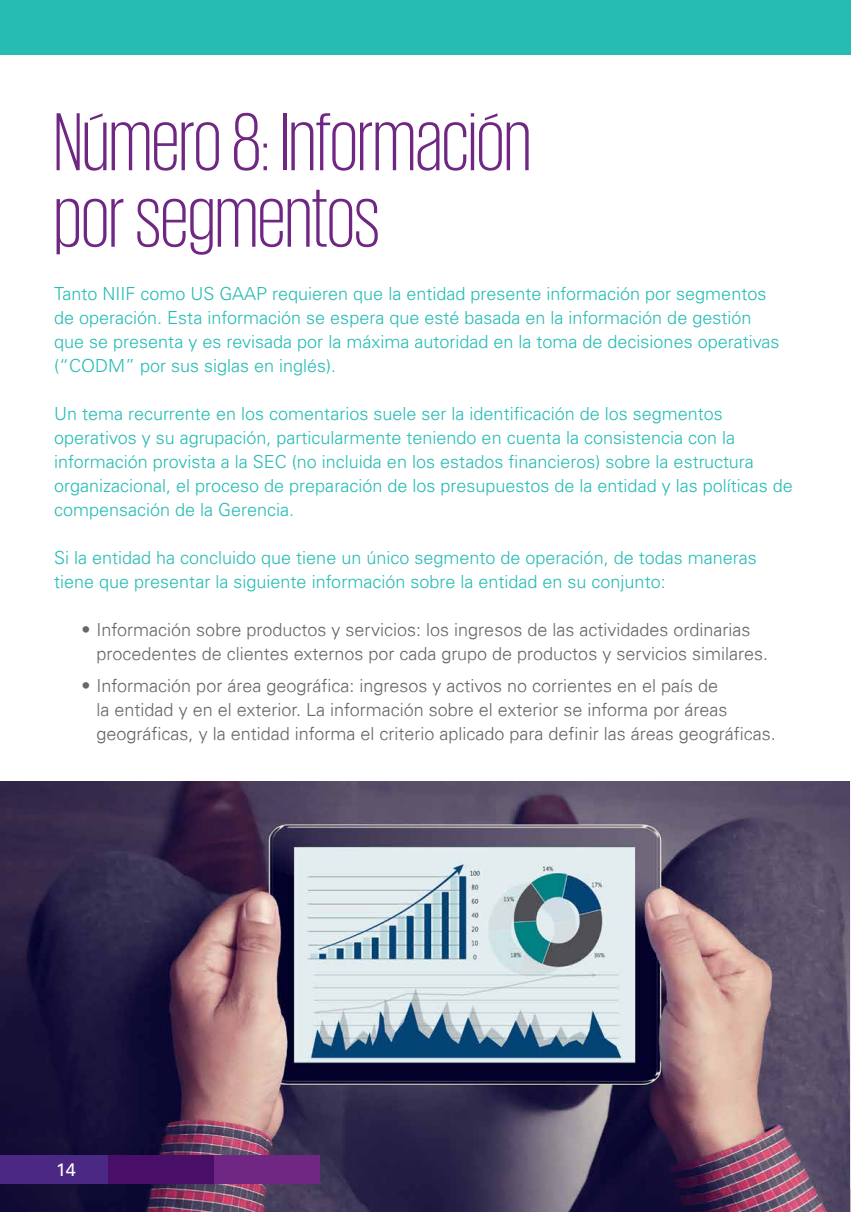
<style>
.page{position:relative;width:851px;height:1212px;background:#fff}
.page>*{position:absolute;margin:0;border:0;box-sizing:border-box;transform-origin:0 0}
.t1{font:300 84px/76.5px "KPMG";color:#6f2783}
.t2{font:300 18px/24px "Univers LT Std";color:#26bcb4}
.t3{font:300 18px/24px "Univers 45";color:#666767}
.t4{font:18px "Univers LT Std";color:#fff}
</style>
<div class="page">
<img style="left:0;top:782px;width:851px;height:430px">
<div style="left:0;top:0;width:850px;height:54px;background:#26bcb4"></div>
<div style="left:212px;top:1155px;width:108px;height:28px;background:#6f2783"></div>
<div style="left:106px;top:1155px;width:108px;height:28px;background:#490e67"></div>
<div style="left:0;top:1155px;width:108px;height:28px;background:#4b2884"></div>
<h1 class="t1" style="left:54px;top:102px;width:478px">Número 8: Información por segmentos</h1>
<p class="t2" style="left:54px;top:281px;width:726px">Tanto NIIF como US GAAP requieren que la entidad presente información por segmentos de operación. Esta información se espera que esté basada en la información de gestión que se presenta y es revisada por la máxima autoridad en la toma de decisiones operativas (“CODM” por sus siglas en inglés).</p>
<p class="t2" style="left:54px;top:401px;width:740px">Un tema recurrente en los comentarios suele ser la identificación de los segmentos operativos y su agrupación, particularmente teniendo en cuenta la consistencia con la información provista a la SEC (no incluida en los estados financieros) sobre la estructura organizacional, el proceso de preparación de los presupuestos de la entidad y las políticas de compensación de la Gerencia.</p>
<p class="t2" style="left:54px;top:545px;width:704px">Si la entidad ha concluido que tiene un único segmento de operación, de todas maneras tiene que presentar la siguiente información sobre la entidad en su conjunto:</p>
<p class="t3" style="left:97px;top:617px;width:673px;text-indent:-15px">• Información sobre productos y servicios: los ingresos de las actividades ordinarias procedentes de clientes externos por cada grupo de productos y servicios similares.</p>
<p class="t3" style="left:97px;top:674px;width:680px;text-indent:-15px">• Información por área geográfica: ingresos y activos no corrientes en el país de<br>la entidad y en el exterior. La información sobre el exterior se informa por áreas geográficas, y la entidad informa el criterio aplicado para definir las áreas geográficas.</p>
<p class="t4" style="left:56px;top:1158px;width:21px">14</p>
</div>
